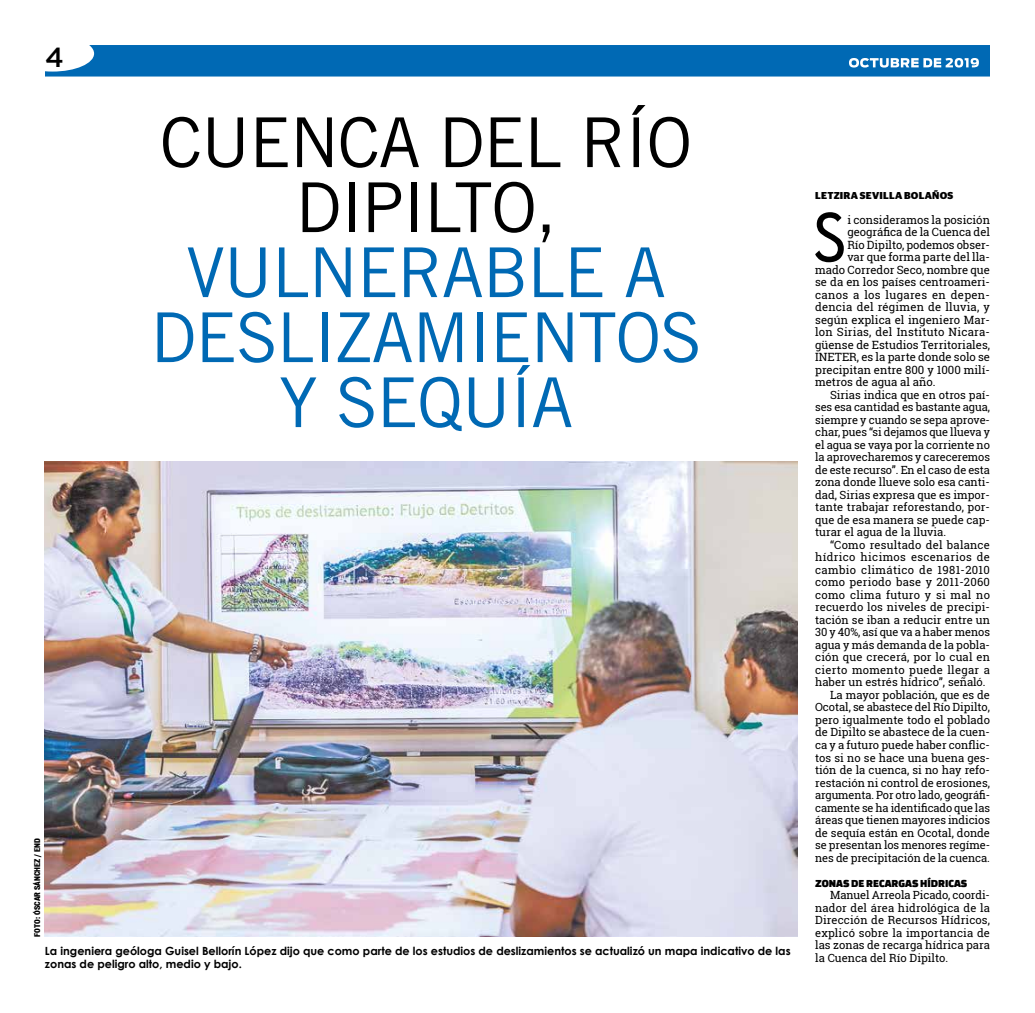
<style>
.page{position:relative;width:1035px;height:1013px;background:#fff}
.page>*{position:absolute;margin:0;border:0;box-sizing:border-box;transform-origin:0 0}
.t1{font:68.75px/65px "Trade Gothic LT Std";letter-spacing:-.02em;color:#0069b4;text-align:center}
.t2{font:68.75px/65px "Trade Gothic LT Std";letter-spacing:-.02em;color:#000;text-align:center}
.t3{font:500 63.75px "Futura";color:#000}
.t4{font:500 27.5px "Gotham";color:#000}
.t5{font:11.38px "Roboto Slab";color:#000}
.t6{font:11.38px "Roboto Slab";letter-spacing:.025em;color:#000}
.t7{font:11.25px/12.5px "Roboto Slab";color:#000;text-align:justify}
.t8{font:700 11.25px/12.5px "Century Gothic";color:#000}
.t9{font:11.25px "Roboto Slab";letter-spacing:.03em;color:#000}
.t10{font:11.25px "Roboto Slab";letter-spacing:.02em;color:#000}
.t11{font:11.25px "Roboto Slab";letter-spacing:.025em;color:#000}
.t12{font:11.25px "Changa One";color:#000}
.t13{font:700 10px "Stag Sans";letter-spacing:.02em;color:#000}
.t14{font:900 condensed 7.5px "Vonnes";color:#000}
</style>
<div class="page">
<img style="left:45px;top:461px;width:752px;height:475px">
<svg style="left:45px;top:45px;width:945px;height:32px;background:#1374b9"></svg>
<h3 class="t4" style="left:45px;top:39px;width:20px">4</h3>
<h1 class="t2" style="left:160px;top:109px;width:534px">CUENCA DEL RÍO<br>DIPILTO,</h1>
<h1 class="t1" style="left:151px;top:239px;width:553px">VULNERABLE A<br>DESLIZAMIENTOS<br>Y SEQUÍA</h1>
<p class="t14" style="left:33px;top:936px;width:100px;rotate:-90deg">FOTO: ÓSCAR SÁNCHEZ / END</p>
<p class="t8" style="left:45px;top:944px;width:747px">La ingeniera geóloga Guisel Bellorín López dijo que como parte de los estudios de deslizamientos se actualizó un mapa indicativo de las zonas de peligro alto, medio y bajo.</p>
<p class="t13" style="left:815px;top:189px;width:140px">LETZIRA SEVILLA BOLAÑOS</p>
<h2 class="t3" style="left:813px;top:194px;width:36px">S</h2>
<p class="t5" style="left:847px;top:212px;width:144px">i consideramos la posición</p>
<p class="t5" style="left:847px;top:224px;width:144px">geográfica de la Cuenca del</p>
<p class="t5" style="left:847px;top:237px;width:144px">Río Dipilto, podemos obser-</p>
<p class="t5" style="left:847px;top:249px;width:144px">var que forma parte del lla-</p>
<p class="t5" style="left:815px;top:262px;width:176px">mado Corredor Seco, nombre que</p>
<p class="t5" style="left:815px;top:274px;width:176px">se da en los países centroameri-</p>
<p class="t6" style="left:815px;top:287px;width:176px">canos a los lugares en depen-</p>
<p class="t5" style="left:815px;top:299px;width:176px">dencia del régimen de lluvia, y</p>
<p class="t5" style="left:815px;top:312px;width:176px">según explica el ingeniero Mar-</p>
<p class="t5" style="left:815px;top:324px;width:176px">lon Sirias, del Instituto Nicara-</p>
<p class="t5" style="left:815px;top:337px;width:176px">güense de Estudios Territoriales,</p>
<p class="t5" style="left:815px;top:349px;width:176px">INETER, es la parte donde solo se</p>
<p class="t5" style="left:815px;top:362px;width:176px">precipitan entre 800 y 1000 milí-</p>
<p class="t5" style="left:815px;top:374px;width:122px">metros de agua al año.</p>
<p class="t7" style="left:815px;top:388px;width:176px;text-indent:15px">Sirias indica que en otros paí&shy;ses esa cantidad es bastante agua, siempre y cuando se sepa aprove&shy;char, pues “si dejamos que llueva y el agua se vaya por la corriente no la aprovecharemos y careceremos de este recurso”. En el caso de esta zona donde llueve solo esa canti&shy;dad, Sirias expresa que es impor&shy;tante trabajar reforestando, por&shy;que de esa manera se puede cap&shy;turar el agua de la lluvia.</p>
<p class="t10" style="left:830px;top:537px;width:161px">“Como resultado del balance</p>
<p class="t9" style="left:815px;top:549px;width:176px">hídrico hicimos escenarios de</p>
<p class="t9" style="left:815px;top:562px;width:176px">cambio climático de 1981-2010</p>
<p class="t10" style="left:815px;top:574px;width:176px">como periodo base y 2011-2060</p>
<p class="t11" style="left:815px;top:587px;width:176px">como clima futuro y si mal no</p>
<p class="t7" style="left:815px;top:601px;width:176px">recuerdo los niveles de precipi-</p>
<p class="t7" style="left:815px;top:613px;width:176px">tación se iban a reducir entre un</p>
<p class="t7" style="left:815px;top:626px;width:176px">30 y 40%, así que va a haber menos</p>
<p class="t7" style="left:815px;top:638px;width:176px">agua y más demanda de la pobla-</p>
<p class="t7" style="left:815px;top:651px;width:176px">ción que crecerá, por lo cual en</p>
<p class="t11" style="left:815px;top:662px;width:176px">cierto momento puede llegar a</p>
<p class="t7" style="left:815px;top:676px;width:172px">haber un estrés hídrico”, señaló.</p>
<p class="t7" style="left:830px;top:688px;width:161px">La mayor población, que es de</p>
<p class="t7" style="left:815px;top:701px;width:176px">Ocotal, se abastece del Río Dipilto,</p>
<p class="t7" style="left:815px;top:713px;width:176px">pero igualmente todo el poblado</p>
<p class="t7" style="left:815px;top:726px;width:176px">de Dipilto se abastece de la cuen-</p>
<p class="t7" style="left:815px;top:738px;width:176px">ca y a futuro puede haber conflic-</p>
<p class="t7" style="left:815px;top:751px;width:176px">tos si no se hace una buena ges-</p>
<p class="t7" style="left:815px;top:763px;width:176px">tión de la cuenca, si no hay refo-</p>
<p class="t7" style="left:815px;top:776px;width:176px">restación ni control de erosiones,</p>
<p class="t7" style="left:815px;top:788px;width:176px">argumenta. Por otro lado, geográfi-</p>
<p class="t7" style="left:815px;top:801px;width:176px">camente se ha identificado que las</p>
<p class="t7" style="left:815px;top:813px;width:176px">áreas que tienen mayores indicios</p>
<p class="t7" style="left:815px;top:826px;width:176px">de sequía están en Ocotal, donde</p>
<p class="t7" style="left:815px;top:838px;width:176px">se presentan los menores regíme-</p>
<p class="t7" style="left:815px;top:851px;width:176px">nes de precipitación de la cuenca.</p>
<p class="t12" style="left:815px;top:876px;width:154px">ZONAS DE RECARGAS HÍDRICAS</p>
<p class="t7" style="left:815px;top:888px;width:176px;text-indent:15px">Manuel Arreola Picado, coordi&shy;nador del área hidrológica de la Dirección de Recursos Hídricos, explicó sobre la importancia de las zonas de recarga hídrica para la Cuenca del Río Dipilto.</p>
</div>
